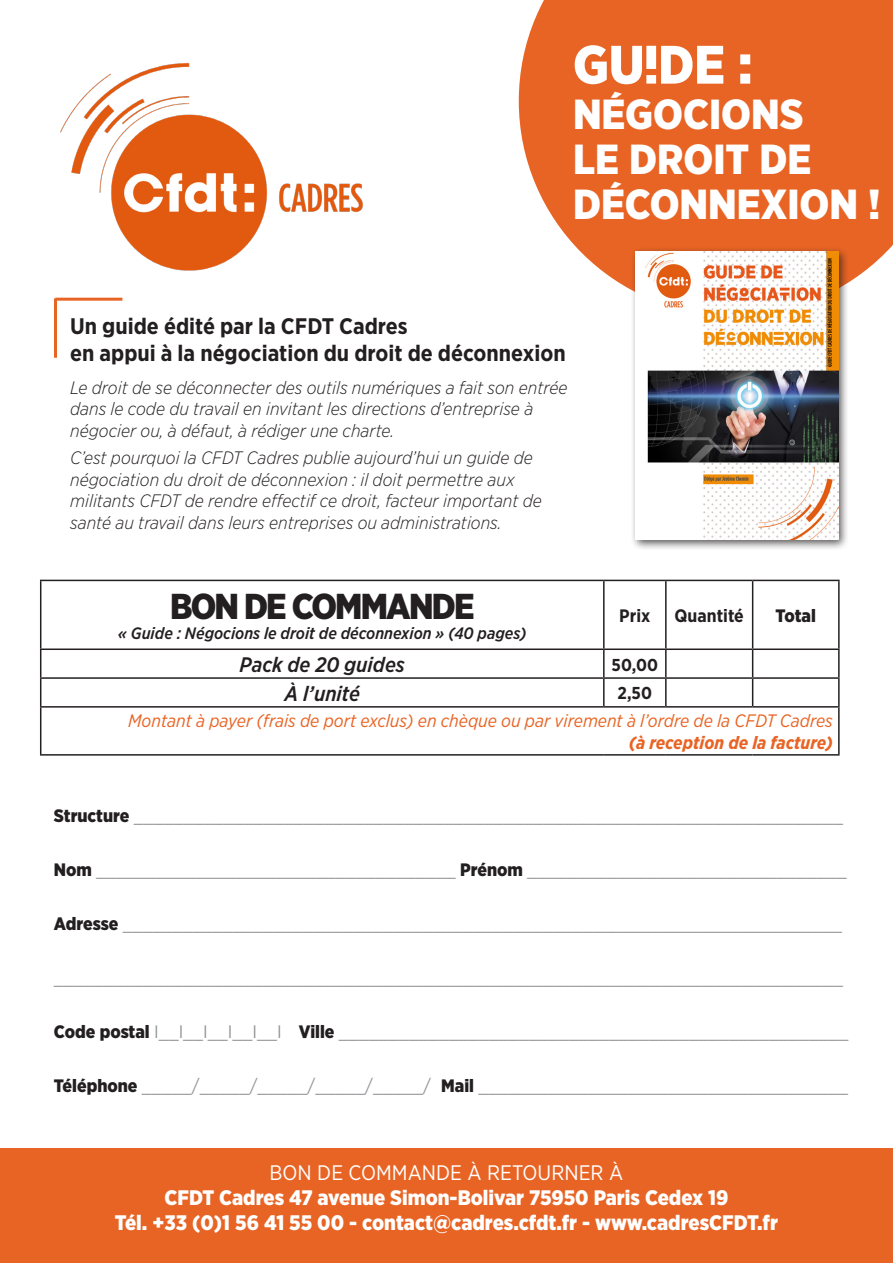
<style>
.page{position:relative;width:893px;height:1263px;background:#fff}
.page>*{position:absolute;margin:0;border:0;box-sizing:border-box;transform-origin:0 0}
.t1{font:900 54px "Gotham Narrow";color:#fff}
.t2{font:900 42px/45px "Gotham Narrow";color:#fff}
.t3{font:900 36px "Gotham Narrow";letter-spacing:-.05em;color:#231f20}
.t4{font:700 22.5px/27px "Gotham Narrow";color:#231f20}
.t5{font:900 21px "Gotham Narrow";color:#fff}
.t6{font:21px "Gotham Narrow";color:#fff}
.t7{font:italic 500 21px "Gotham Narrow";color:#231f20}
.t8{font:18px "Gotham Narrow";color:#939598}
.t9{font:italic 300 18px/21.6px "Gotham Narrow";color:#231f20}
.t10{font:italic 18px "Gotham Narrow";color:#e86424}
.t11{font:italic 700 18px "Gotham Narrow";color:#e86424}
.t12{font:700 18px "Gotham Narrow";color:#231f20}
.t13{font:900 18px "Gotham Narrow";color:#231f20}
.t14{font:700 17.25px "Gotham Narrow";color:#231f20}
.t15{font:italic 500 16.5px "Gotham Narrow";color:#231f20}
.s1{font-family:"CFDT";font-stretch:condensed}
.s2{font-weight:900;color:#231f20}
</style>
<div class="page">
<svg style="left:519px;top:0;width:374px;height:289px;background:#e97035"></svg>
<div style="left:0;top:1148px;width:893px;height:115px;background:#e86424"></div>
<hr style="left:40px;top:580px;width:564px;height:1px;background:#231f20">
<hr style="left:40px;top:581px;width:1px;height:67px;background:#231f20">
<hr style="left:604px;top:580px;width:62px;height:1px;background:#231f20">
<hr style="left:603px;top:581px;width:2px;height:67px;background:#231f20">
<hr style="left:666px;top:580px;width:87px;height:1px;background:#231f20">
<hr style="left:665px;top:581px;width:2px;height:67px;background:#231f20">
<hr style="left:753px;top:580px;width:87px;height:1px;background:#231f20">
<hr style="left:752px;top:581px;width:1px;height:67px;background:#231f20">
<hr style="left:838px;top:581px;width:2px;height:67px;background:#231f20">
<hr style="left:40px;top:648px;width:564px;height:2px;background:#231f20">
<hr style="left:604px;top:648px;width:62px;height:2px;background:#231f20">
<hr style="left:603px;top:650px;width:2px;height:27px;background:#231f20">
<hr style="left:666px;top:648px;width:87px;height:2px;background:#231f20">
<hr style="left:665px;top:650px;width:2px;height:27px;background:#231f20">
<hr style="left:753px;top:648px;width:87px;height:2px;background:#231f20">
<hr style="left:838px;top:650px;width:2px;height:27px;background:#231f20">
<hr style="left:40px;top:677px;width:564px;height:2px;background:#231f20">
<svg style="left:40px;top:650px;width:1px;height:56px"></svg>
<hr style="left:604px;top:677px;width:62px;height:2px;background:#231f20">
<hr style="left:603px;top:679px;width:2px;height:27px;background:#231f20">
<hr style="left:666px;top:677px;width:87px;height:2px;background:#231f20">
<hr style="left:665px;top:679px;width:2px;height:27px;background:#231f20">
<hr style="left:753px;top:677px;width:87px;height:2px;background:#231f20">
<svg style="left:752px;top:650px;width:1px;height:56px"></svg>
<hr style="left:838px;top:679px;width:2px;height:27px;background:#231f20">
<hr style="left:40px;top:706px;width:564px;height:2px;background:#231f20">
<hr style="left:40px;top:708px;width:1px;height:46px;background:#231f20">
<hr style="left:604px;top:706px;width:62px;height:2px;background:#231f20">
<hr style="left:666px;top:706px;width:87px;height:2px;background:#231f20">
<hr style="left:753px;top:706px;width:87px;height:2px;background:#231f20">
<hr style="left:838px;top:708px;width:2px;height:46px;background:#231f20">
<hr style="left:40px;top:754px;width:564px;height:2px;background:#231f20">
<hr style="left:604px;top:754px;width:62px;height:2px;background:#231f20">
<hr style="left:666px;top:754px;width:87px;height:2px;background:#231f20">
<hr style="left:753px;top:754px;width:87px;height:2px;background:#231f20">
<img style="left:60px;top:62px;width:303px;height:209px">
<div style="left:630px;top:246px;width:219px;height:304px;background:#231f20;opacity:.75"></div>
<img style="left:635px;top:251px;width:203px;height:288px">
<hr style="left:55px;top:298px;width:67px;height:3px;background:#e86424">
<hr style="left:54px;top:298px;width:3px;height:60px;background:#e86424">
<p class="t1" style="left:573px;top:29px;width:181px">GU<span class="s1">I</span>DE :</p>
<p class="t2" style="left:573px;top:91px;width:309px">NÉGOCIONS<br>LE DROIT DE<br>DÉCONNEXION !</p>
<p class="t4" style="left:70px;top:312px;width:497px">Un guide édité par la CFDT Cadres<br>en appui à la négociation du droit de déconnexion</p>
<p class="t9" style="left:70px;top:376px;width:499px">Le droit de se déconnecter des outils numériques a fait son entrée dans le code du travail en invitant les directions d’entreprise à négocier ou, à défaut, à rédiger une charte.</p>
<p class="t9" style="left:70px;top:446px;width:473px">C’est pourquoi la CFDT Cadres publie aujourd’hui un guide de négociation du droit de déconnexion : il doit permettre aux militants CFDT de rendre effectif ce droit, facteur important de santé au travail dans leurs entreprises ou administrations.</p>
<p class="t3" style="left:170px;top:583px;width:306px">BON DE COMMANDE</p>
<p class="t15" style="left:118px;top:623px;width:410px">« Guide : Négocions le droit de déconnexion » (40 pages)</p>
<p class="t12" style="left:619px;top:604px;width:33px">Prix</p>
<p class="t12" style="left:675px;top:604px;width:71px">Quantité</p>
<p class="t13" style="left:776px;top:604px;width:42px">Total</p>
<p class="t7" style="left:240px;top:651px;width:167px">Pack de 20 guides</p>
<p class="t14" style="left:612px;top:653px;width:48px">50,00</p>
<p class="t7" style="left:284px;top:680px;width:77px">À l’unité</p>
<p class="t14" style="left:618px;top:682px;width:36px">2,50</p>
<p class="t10" style="left:128px;top:710px;width:706px">Montant à payer (frais de port exclus) en chèque ou par virement à l’ordre de la CFDT Cadres</p>
<p class="t11" style="left:629px;top:731px;width:205px">(à reception de la facture)</p>
<p class="t8" style="left:54px;top:805px;width:791px"><span class="s2">Structure</span> _______________________________________________________________________</p>
<p class="t8" style="left:54px;top:859px;width:794px"><span class="s2">Nom</span> ____________________________________ <span class="s2">Prénom</span> ________________________________</p>
<p class="t8" style="left:54px;top:913px;width:790px"><span class="s2">Adresse</span> ________________________________________________________________________</p>
<p class="t8" style="left:54px;top:967px;width:791px">_______________________________________________________________________________</p>
<p class="t8" style="left:54px;top:1021px;width:796px"><span class="s2">Code postal</span> I__I__I__I__I__I <span class="s2">Ville</span> ___________________________________________________</p>
<p class="t8" style="left:54px;top:1075px;width:796px"><span class="s2">Téléphone</span> _____/_____/_____/_____/_____/ <span class="s2">Mail</span> _____________________________________</p>
<p class="t6" style="left:270px;top:1159px;width:355px">BON DE COMMANDE À RETOURNER À</p>
<p class="t5" style="left:164px;top:1184px;width:565px">CFDT Cadres 47 avenue Simon-Bolivar 75950 Paris Cedex 19</p>
<p class="t5" style="left:115px;top:1209px;width:665px">Tél. +33 (0)1 56 41 55 00 - contact@cadres.cfdt.fr - www.cadresCFDT.fr</p>
</div>
